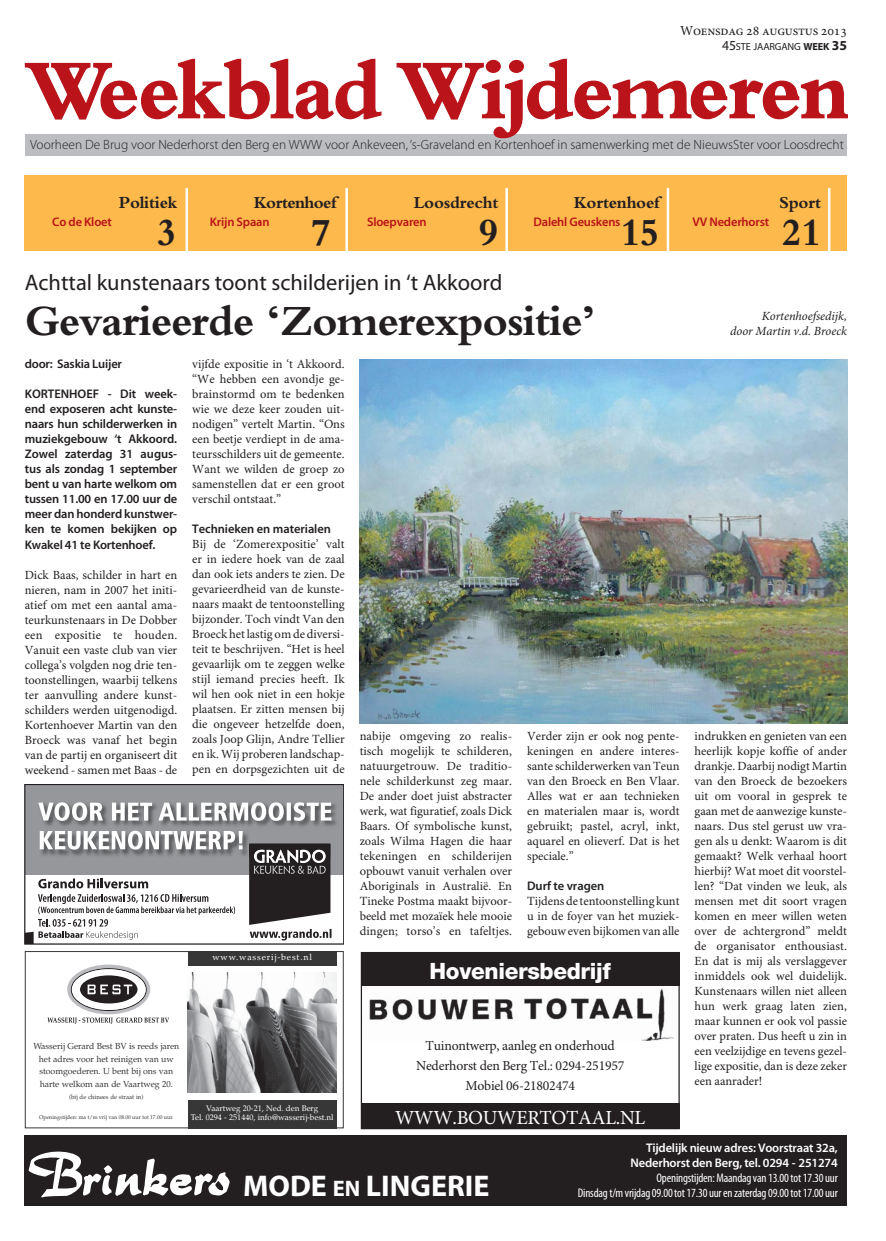
<style>
.page{position:relative;width:886px;height:1241px;background:#fff}
.page>*{position:absolute;margin:0;border:0;box-sizing:border-box;transform-origin:0 0}
.t1{font:700 45px "Bembo";letter-spacing:-.025em;color:#231f20}
.t2{font:700 40px "Bembo";color:#231f20}
.t3{font:700 30px "Myriad Pro";color:#fff}
.t4{font:22.5px "Myriad Pro";color:#231f20}
.t5{font:800 22.5px "Helvetica Neue";letter-spacing:-.015em;color:#fff}
.t6{font:20px "Minion Pro";letter-spacing:-.015em;color:#fff}
.t7{font:700 17.5px "Bembo";letter-spacing:-.015em;color:#231f20}
.t8{font:700 17.5px "Bembo";letter-spacing:-.035em;color:#231f20}
.t9{font:13.75px/20px "Minion Pro";letter-spacing:-.015em;color:#231f20;text-align:center}
.t10{font:300 13.38px "Myriad Pro";color:#231f20}
.t11{font:12.5px/15px "Minion Pro";letter-spacing:-.005em;color:#231f20;text-align:justify}
.t12{font:600 12.5px/15px "Myriad Pro";letter-spacing:-.005em;color:#231f20;text-align:justify}
.t13{font:condensed 12.5px "Myriad Pro";letter-spacing:-.015em;color:#fff}
.t14{font:600 12.5px/15px "Myriad Pro";letter-spacing:-.015em;color:#fff;text-align:right}
.t15{font:600 12.5px "Myriad Pro";letter-spacing:-.015em;color:#ba1319}
.t16{font:italic 12.5px/15px "Minion Pro";letter-spacing:-.005em;color:#231f20;text-align:right}
.t17{font:10.25px "Myriad Pro";letter-spacing:-.015em;color:#231f20}
.t18{font:8.75px/12.5px "Palatino";letter-spacing:-.005em;color:#383738;text-align:center}
.t19{font:8.75px "Palatino";letter-spacing:.1em;color:#fff}
.t20{font:8.12px/9px "Palatino";color:#fff;text-align:center}
.t21{font:6.25px "Palatino";color:#383738}
.t22{font:5.38px "Palatino";letter-spacing:-.005em;color:#383738}
.s1{font-size:13.75px}
.s2{font-weight:700}
.s3{font-weight:700;font-size:13.75px}
.s4{font-size:22.5px}
</style>
<div class="page">
<div style="left:26px;top:134px;width:821px;height:22px;background:#bbbdc0"></div>
<svg style="left:24px;top:58px;width:358px;height:62px"></svg>
<svg style="left:396px;top:58px;width:451px;height:81px"></svg>
<img style="left:360px;top:359px;width:487px;height:364px">
<div style="left:25px;top:176px;width:822px;height:75px;background:#fdb94c"></div>
<hr style="left:186px;top:188px;width:2px;height:66px;background:#fff">
<hr style="left:345px;top:188px;width:3px;height:66px;background:#fff">
<hr style="left:505px;top:188px;width:3px;height:66px;background:#fff">
<hr style="left:667px;top:188px;width:2px;height:66px;background:#fff">
<hr style="left:828px;top:188px;width:2px;height:66px;background:#fff">
<img style="left:369px;top:989px;width:305px;height:51px">
<div style="left:361px;top:952px;width:319px;height:33px;background:#231f20"></div>
<div style="left:361px;top:1102px;width:319px;height:26px;background:#231f20"></div>
<div style="left:25px;top:950px;width:319px;height:178px;border:1px solid #383738"></div>
<img style="left:188px;top:972px;width:149px;height:120px">
<div style="left:188px;top:1099px;width:149px;height:29px;background:#383738"></div>
<div style="left:188px;top:950px;width:149px;height:15px;background:#383738"></div>
<svg style="left:47px;top:1017px;width:122px;height:6px"></svg>
<div style="left:67px;top:964px;width:83px;height:50px;border:4px solid #bbbdc0;border-radius:50%"></div>
<svg style="left:71px;top:968px;width:76px;height:42px"></svg>
<div style="left:25px;top:1134px;width:822px;height:71px;background:#231f20"></div>
<svg style="left:29px;top:1151px;width:201px;height:46px"></svg>
<div style="left:25px;top:784px;width:319px;height:90px;background:#95979a"></div>
<img style="left:39px;top:803px;width:298px;height:53px">
<svg style="left:249px;top:843px;width:82px;height:97px"></svg>
<img style="left:312px;top:849px;width:14px;height:8px">
<svg style="left:38px;top:802px;width:293px;height:18px"></svg>
<svg style="left:40px;top:830px;width:203px;height:19px"></svg>
<div style="left:25px;top:784px;width:319px;height:159px;border:1px solid #231f20"></div>
<svg style="left:25px;top:878px;width:210px;height:65px"></svg>
<p class="t9" style="left:680px;top:22px;width:65px">Woensdag</p>
<p class="t9" style="left:762px;top:22px;width:58px">augustus</p>
<p class="t17" style="left:722px;top:43px;width:126px"><span class="s1">45</span>STE JAARGANG <span class="s2">WEEK</span> <span class="s3">35</span></p>
<p class="t10" style="left:30px;top:140px;width:815px">Voorheen De Brug voor Nederhorst den Berg en WWW voor Ankeveen, ‘s-Graveland en Kortenhoef in samenwerking met de NieuwsSter voor Loosdrecht</p>
<h3 class="t8" style="left:254px;top:197px;width:84px">Kortenhoef</h3>
<p class="t15" style="left:210px;top:217px;width:61px">Krijn Spaan</p>
<h2 class="t2" style="left:478px;top:218px;width:21px">9</h2>
<h3 class="t7" style="left:574px;top:197px;width:87px">Kortenhoef</h3>
<p class="t15" style="left:533px;top:217px;width:89px">Dalehl Geuskens</p>
<h2 class="t2" style="left:782px;top:218px;width:41px">21</h2>
<h3 class="t7" style="left:119px;top:197px;width:60px">Politiek</h3>
<h3 class="t7" style="left:414px;top:197px;width:86px">Loosdrecht</h3>
<p class="t15" style="left:367px;top:217px;width:61px">Sloepvaren</p>
<h2 class="t2" style="left:620px;top:218px;width:41px">15</h2>
<h3 class="t7" style="left:779px;top:197px;width:43px">Sport</h3>
<p class="t15" style="left:52px;top:217px;width:61px">Co de Kloet</p>
<h2 class="t2" style="left:311px;top:218px;width:22px">7</h2>
<p class="t15" style="left:692px;top:217px;width:78px">VV Nederhorst</p>
<h2 class="t2" style="left:157px;top:218px;width:21px">3</h2>
<h3 class="t4" style="left:25px;top:274px;width:479px">Achttal kunstenaars toont schilderijen in ‘t Akkoord</h3>
<h1 class="t1" style="left:25px;top:304px;width:572px">Gevarieerde ‘Zomerexpositie’</h1>
<p class="t12" style="left:25px;top:358px;width:99px">door: Saskia Luijer</p>
<p class="t12" style="left:25px;top:388px;width:154px">KORTENHOEF - Dit week&shy;end exposeren acht kunste&shy;naars hun schilderwerken in muziekgebouw ‘t Akkoord.<br>Zowel zaterdag 31 augus&shy;tus als zondag 1 september bent u van harte welkom om tussen 11.00 en 17.00 uur de meer dan honderd kunstwer&shy;ken te komen bekijken op Kwakel 41 te Kortenhoef.</p>
<p class="t11" style="left:25px;top:568px;width:154px">Dick Baas, schilder in hart en nieren, nam in 2007 het initi&shy;atief om met een aantal ama&shy;teurkunstenaars in De Dobber een expositie te houden.<br>Vanuit een vaste club van vier collega’s volgden nog drie ten&shy;toonstellingen, waarbij telkens ter aanvulling andere kunst&shy;schilders werden uitgenodigd.<br>Kortenhoever Martin van den Broeck was vanaf het begin van de partij en organiseert dit weekend - samen met Baas - de</p>
<p class="t11" style="left:192px;top:357px;width:154px">vijfde expositie in ‘t Akkoord. “We hebben een avondje ge&shy;brainstormd om te bedenken wie we deze keer zouden uit&shy;nodigen” vertelt Martin. “Ons een beetje verdiept in de ama&shy;teursschilders uit de gemeente.<br>Want we wilden de groep zo samenstellen dat er een groot verschil ontstaat.”</p>
<p class="t12" style="left:192px;top:522px;width:140px">Technieken en materialen</p>
<p class="t11" style="left:192px;top:537px;width:154px">Bij de ‘Zomerexpositie’ valt er in iedere hoek van de zaal dan ook iets anders te zien. De gevarieerdheid van de kunste&shy;naars maakt de tentoonstelling bijzonder. Toch vindt Van den Broeck het lastig om de diversi&shy;teit te beschrijven. “Het is heel gevaarlijk om te zeggen welke stijl iemand precies heeft. Ik wil hen ook niet in een hokje plaatsen. Er zitten mensen bij die ongeveer hetzelfde doen, zoals Joop Glijn, Andre Tellier en ik. Wij proberen landschap&shy;pen en dorpsgezichten uit de</p>
<p class="t19" style="left:212px;top:953px;width:101px">www.wasserij-best.nl</p>
<p class="t11" style="left:360px;top:729px;width:154px">nabije omgeving zo realis&shy;tisch mogelijk te schilderen, natuurgetrouw. De traditio&shy;nele schilderkunst zeg maar.<br>De ander doet juist abstracter werk, wat figuratief, zoals Dick Baars. Of symbolische kunst, zoals Wilma Hagen die haar tekeningen en schilderijen opbouwt vanuit verhalen over Aboriginals in Australië. En Tineke Postma maakt bijvoor&shy;beeld met mozaïek hele mooie dingen; torso’s en tafeltjes.</p>
<p class="t11" style="left:527px;top:729px;width:154px">Verder zijn er ook nog pente&shy;keningen en andere interes&shy;sante schilderwerken van Teun van den Broeck en Ben Vlaar.<br>Alles wat er aan technieken en materialen maar is, wordt gebruikt; pastel, acryl, inkt, aquarel en olieverf. Dat is het speciale.”</p>
<p class="t12" style="left:527px;top:879px;width:79px">Durf te vragen</p>
<p class="t11" style="left:527px;top:894px;width:154px">Tijdens de tentoonstelling kunt u in de foyer van het muziek&shy;gebouw even bijkomen van alle</p>
<h3 class="t5" style="left:430px;top:962px;width:183px">Hoveniersbedrijf</h3>
<p class="t18" style="left:33px;top:1040px;width:147px">Wasserij Gerard Best BV is reeds jaren het adres voor het reinigen van uw stoomgoederen. U bent bij ons van harte welkom aan de Vaartweg 20.</p>
<p class="t21" style="left:69px;top:1094px;width:76px">(bij de chinees de straat in)</p>
<p class="t22" style="left:39px;top:1115px;width:136px">Openingstijden: ma t/m vrij van 08.00 uur tot 17.00 uur.</p>
<p class="t20" style="left:191px;top:1104px;width:144px">Vaartweg 20-21, Ned. den Berg<br>Tel. 0294 - 251440, info@wasserij-best.nl</p>
<p class="t9" style="left:416px;top:1037px;width:210px">Tuinontwerp, aanleg en onderhoud<br>Nederhorst den Berg Tel.: 0294-251957<br>Mobiel 06-21802474</p>
<h3 class="t6" style="left:395px;top:1109px;width:252px">WWW.BOUWERTOTAAL.NL</h3>
<p class="t16" style="left:730px;top:309px;width:118px">Kortenhoefsedijk,<br>door Martin v.d. Broeck</p>
<p class="t11" style="left:694px;top:729px;width:154px">indrukken en genieten van een heerlijk kopje koffie of ander drankje. Daarbij nodigt Martin van den Broeck de bezoekers uit om vooral in gesprek te gaan met de aanwezige kunste&shy;naars. Dus stel gerust uw vra&shy;gen als u denkt: Waarom is dit gemaakt? Welk verhaal hoort hierbij? Wat moet dit voorstel&shy;len? “Dat vinden we leuk, als mensen met dit soort vragen komen en meer willen weten over de achtergrond” meldt de organisator enthousiast.<br>En dat is mij als verslaggever inmiddels ook wel duidelijk.<br>Kunstenaars willen niet alleen hun werk graag laten zien, maar kunnen er ook vol passie over praten. Dus heeft u zin in een veelzijdige en tevens gezel&shy;lige expositie, dan is deze zeker een aanrader!</p>
<h3 class="t3" style="left:243px;top:1173px;width:248px">MODE <span class="s4">EN</span> LINGERIE</h3>
<p class="t14" style="left:630px;top:1141px;width:209px">Tijdelijk nieuw adres: Voorstraat 32a,<br>Nederhorst den Berg, tel. 0294 - 251274</p>
<p class="t13" style="left:656px;top:1173px;width:183px">Openingstijden: Maandag van 13.00 tot 17.30 uur</p>
<p class="t13" style="left:578px;top:1188px;width:261px">Dinsdag t/m vrijdag 09.00 tot 17.30 uur en zaterdag 09.00 tot 17.00 uur</p>
</div>
